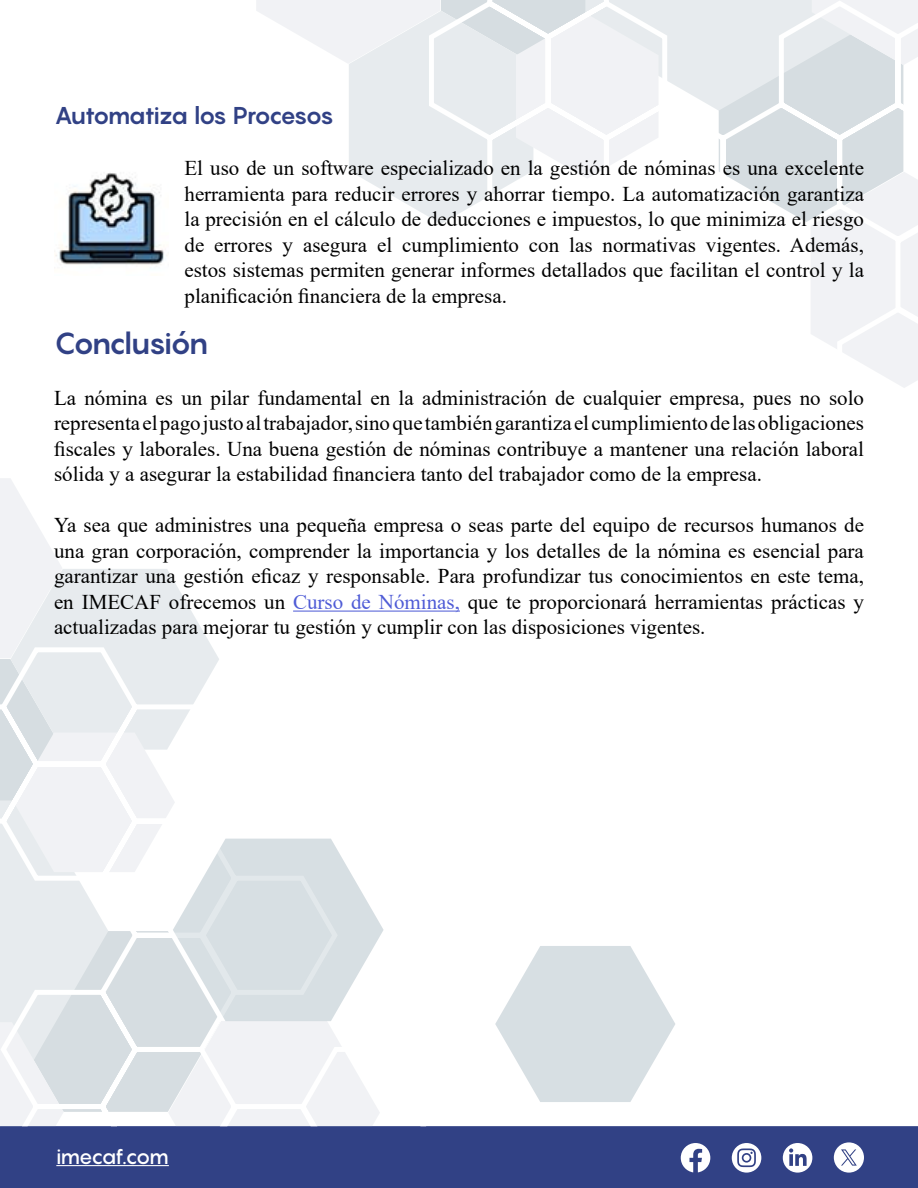
<style>
.page{position:relative;width:918px;height:1188px;background:#fff}
.page>*{position:absolute;margin:0;border:0;box-sizing:border-box;transform-origin:0 0}
.t1{font:700 30px "Pangram";letter-spacing:-.07em;color:#314185}
.t2{font:700 24px "Pangram";letter-spacing:-.09em;color:#314185}
.t3{font:21px/25.5px "Times New Roman";color:#000;text-align:justify}
.t4{font:500 21px "Pangram";letter-spacing:-.075em;color:#fff}
.s1{color:#4f5cd6}
</style>
<div class="page">
<svg style="left:256px;top:0;width:169px;height:214px"></svg>
<svg style="left:425px;top:0;width:493px;height:388px"></svg>
<div style="left:0;top:1126px;width:918px;height:62px;background:#314185;border:2px solid #314185"></div>
<hr style="left:56px;top:1165px;width:113px;height:1px;background:#fff">
<svg style="left:681px;top:1143px;width:29px;height:29px"></svg>
<svg style="left:732px;top:1143px;width:29px;height:30px"></svg>
<svg style="left:783px;top:1143px;width:29px;height:30px"></svg>
<svg style="left:834px;top:1142px;width:30px;height:31px"></svg>
<svg style="left:495px;top:946px;width:180px;height:156px"></svg>
<svg style="left:0;top:478px;width:384px;height:165px"></svg>
<svg style="left:0;top:643px;width:384px;height:483px"></svg>
<hr style="left:293px;top:611px;width:167px;height:1px;background:#4f5cd6">
<img style="left:55px;top:173px;width:109px;height:92px">
<p class="t2" style="left:54px;top:100px;width:282px">Automatiza los Procesos</p>
<p class="t3" style="left:184px;top:155px;width:681px">El uso de un software especializado en la gestión de nóminas es una excelente herramienta para reducir errores y ahorrar tiempo. La automatización garantiza la precisión en el cálculo de deducciones e impuestos, lo que minimiza el riesgo de errores y asegura el cumplimiento con las normativas vigentes. Además, estos sistemas permiten generar informes detallados que facilitan el control y la planificación financiera de la empresa.</p>
<h1 class="t1" style="left:54px;top:323px;width:156px">Conclusión</h1>
<p class="t3" style="left:54px;top:384px;width:812px">La nómina es un pilar fundamental en la administración de cualquier empresa, pues no solo representa el pago justo al trabajador, sino que también garantiza el cumplimiento de las obligaciones fiscales y laborales. Una buena gestión de nóminas contribuye a mantener una relación laboral sólida y a asegurar la estabilidad financiera tanto del trabajador como de la empresa.</p>
<p class="t3" style="left:54px;top:512px;width:812px">Ya sea que administres una pequeña empresa o seas parte del equipo de recursos humanos de una gran corporación, comprender la importancia y los detalles de la nómina es esencial para garantizar una gestión eficaz y responsable. Para profundizar tus conocimientos en este tema, en IMECAF ofrecemos un <span class="s1">Curso de Nóminas,</span> que te proporcionará herramientas prácticas y actualizadas para mejorar tu gestión y cumplir con las disposiciones vigentes.</p>
<p class="t4" style="left:56px;top:1142px;width:114px">imecaf.com</p>
</div>
